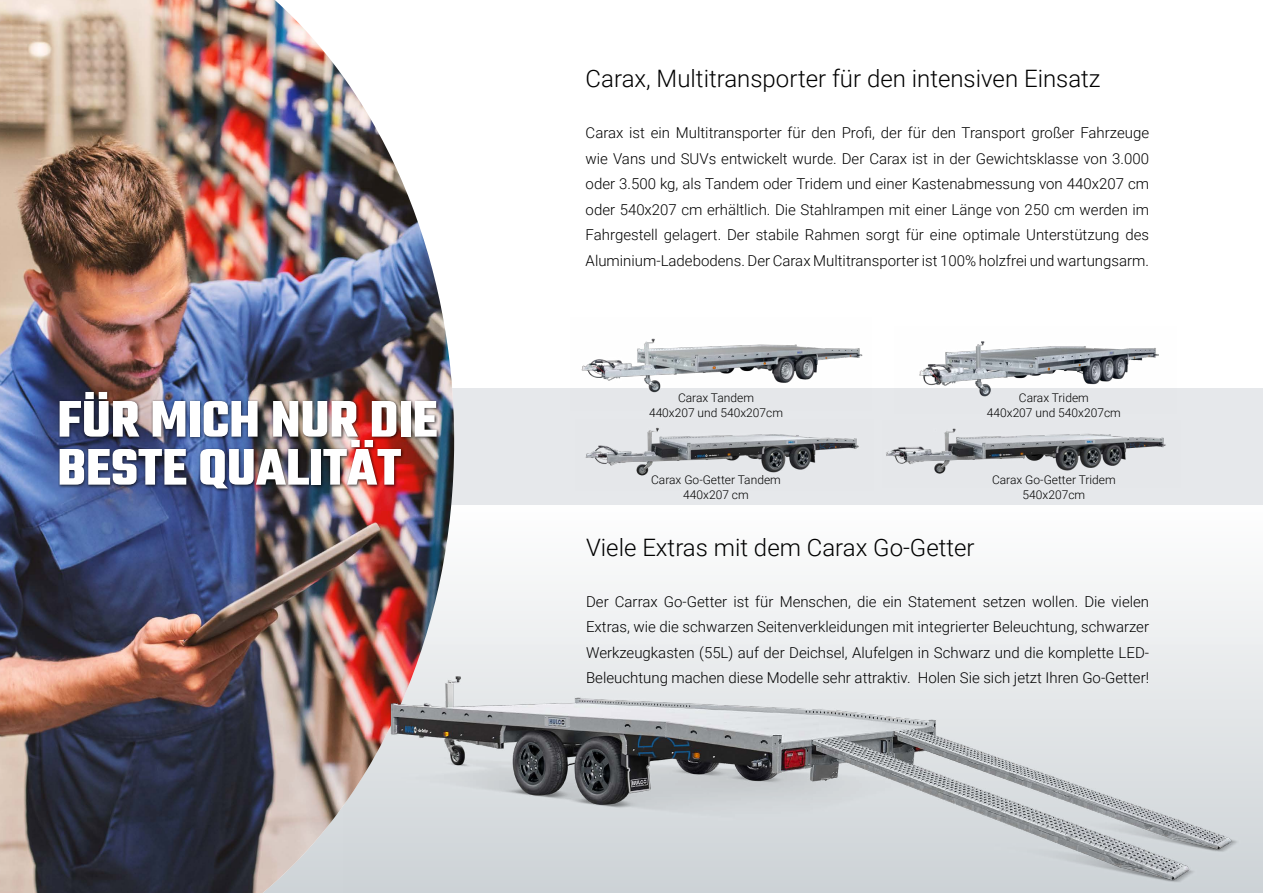
<style>
.page{position:relative;width:1263px;height:893px;background:#fff}
.page>*{position:absolute;margin:0;border:0;box-sizing:border-box;transform-origin:0 0}
.t1{font:700 55.5px/48px "Teko";color:#fff}
.t2{font:300 24px "Roboto";color:#000}
.t3{font:300 15px/25.5px "Roboto";color:#000;text-align:justify}
.t4{font:300 12px/15px "Roboto";color:#000;text-align:center}
</style>
<div class="page">
<div style="left:0;top:388px;width:1263px;height:117px;background:#e6e8eb"></div>
<div style="left:0;top:505px;width:1263px;height:388px;background:#f5f6f7"></div>
<img style="left:0;top:0;width:454px;height:893px">
<img style="left:344px;top:644px;width:919px;height:249px">
<div style="left:58px;top:390px;width:383px;height:103px;background:#000;opacity:.7"></div>
<img style="left:581px;top:338px;width:282px;height:55px">
<img style="left:919px;top:341px;width:240px;height:56px">
<img style="left:585px;top:427px;width:274px;height:49px">
<img style="left:886px;top:428px;width:280px;height:46px">
<h1 class="t1" style="left:57px;top:399px;width:382px">FÜR MICH NUR DIE<br>BESTE QUALITÄT</h1>
<h2 class="t2" style="left:586px;top:62px;width:516px">Carax, Multitransporter für den intensiven Einsatz</h2>
<p class="t3" style="left:586px;top:119px;width:565px">Carax ist ein Multitransporter für den Profi, der für den Transport großer Fahrzeuge wie Vans und SUVs entwickelt wurde. Der Carax ist in der Gewichtsklasse von 3.000 oder 3.500 kg, als Tandem oder Tridem und einer Kastenabmessung von 440x207 cm oder 540x207 cm erhältlich. Die Stahlrampen mit einer Länge von 250 cm werden im Fahrgestell gelagert. Der stabile Rahmen sorgt für eine optimale Unterstützung des Aluminium-Ladebodens. Der Carax Multitransporter ist 100% holzfrei und wartungsarm.</p>
<p class="t4" style="left:649px;top:389px;width:135px">Carax Tandem<br>440x207 und 540x207cm</p>
<p class="t4" style="left:651px;top:472px;width:131px">Carax Go-Getter Tandem<br>440x207 cm</p>
<p class="t4" style="left:987px;top:389px;width:135px">Carax Tridem<br>440x207 und 540x207cm</p>
<p class="t4" style="left:992px;top:472px;width:125px">Carax Go-Getter Tridem<br>540x207cm</p>
<h2 class="t2" style="left:586px;top:530px;width:390px">Viele Extras mit dem Carax Go-Getter</h2>
<p class="t3" style="left:586px;top:588px;width:564px">Der Carrax Go-Getter ist für Menschen, die ein Statement setzen wollen. Die vielen Extras, wie die schwarzen Seitenverkleidungen mit integrierter Beleuchtung, schwarzer Werkzeugkasten (55L) auf der Deichsel, Alufelgen in Schwarz und die komplette LED-Beleuchtung machen diese Modelle sehr attraktiv. Holen Sie sich jetzt Ihren Go-Getter!</p>
</div>
